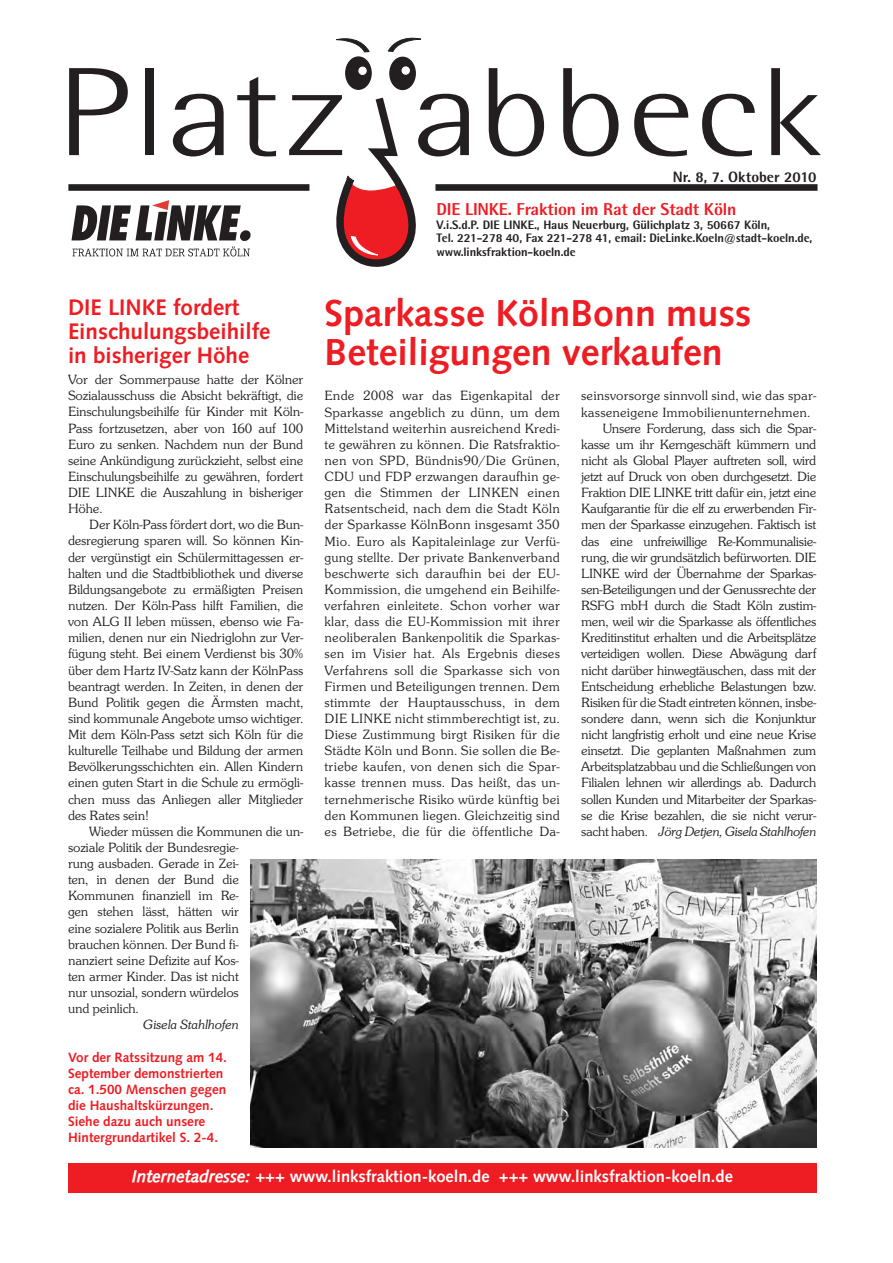
<style>
.page{position:relative;width:893px;height:1263px;background:#fff}
.page>*{position:absolute;margin:0;border:0;box-sizing:border-box;transform-origin:0 0}
.t1{font:700 37.5px/39px "Syntax";color:#ee1d23}
.t2{font:700 22.5px/24px "Syntax";color:#ee1d23}
.t3{font:800 17.25px "Rotis Semi Sans";letter-spacing:-.01em;color:#ee1d23}
.t4{font:700 16.5px "Syntax";color:#fff}
.t5{font:800 15px "Rotis Semi Sans";color:#231f20}
.t6{font:300 13.95px/16.2px "Sunset";letter-spacing:-.02em;color:#231f20;text-align:justify}
.t7{font:300 13.95px "Sunset";letter-spacing:.015em;color:#231f20}
.t8{font:italic 300 13.95px "Sunset";letter-spacing:-.025em;color:#231f20}
.t9{font:700 13.5px/16px "Syntax";color:#ee1d23}
.t10{font:800 12.3px/13.5px "Rotis Semi Sans";letter-spacing:-.01em;color:#231f20}
.s1{font-style:normal}
.s2{font-family:"Syntax Italic Bld";font-weight:400}
</style>
<div class="page">
<svg style="left:388px;top:38px;width:33px;height:14px"></svg>
<div style="left:346px;top:57px;width:25px;height:32px;background:#231f20;border-radius:50%"></div>
<div style="left:345px;top:56px;width:27px;height:34px;border:1px solid #231f20;border-radius:50%"></div>
<div style="left:390px;top:57px;width:25px;height:32px;background:#231f20;border-radius:50%"></div>
<div style="left:389px;top:57px;width:27px;height:33px;border:1px solid #231f20;border-radius:50%"></div>
<div style="left:358px;top:67px;width:9px;height:8px;border:1px solid #fff;border-radius:50%"></div>
<div style="left:402px;top:66px;width:8px;height:9px;border:1px solid #fff;border-radius:50%"></div>
<svg style="left:336px;top:38px;width:33px;height:14px"></svg>
<svg style="left:563px;top:68px;width:56px;height:88px"></svg>
<svg style="left:634px;top:94px;width:54px;height:62px"></svg>
<svg style="left:702px;top:94px;width:53px;height:62px"></svg>
<svg style="left:771px;top:68px;width:50px;height:87px"></svg>
<div style="left:435px;top:184px;width:382px;height:7px;background:#231f20"></div>
<div style="left:68px;top:1163px;width:748px;height:30px;background:#ee1d23"></div>
<svg style="left:68px;top:68px;width:476px;height:199px"></svg>
<img style="left:251px;top:859px;width:565px;height:288px">
<p class="t5" style="left:673px;top:171px;width:145px">Nr. 8, 7. Oktober 2010</p>
<h2 class="t2" style="left:68px;top:297px;width:204px">DIE LINKE fordert<br>Einschulungsbeihilfe in bisheriger Höhe</h2>
<p class="t6" style="left:68px;top:373px;width:237px">Vor der Sommerpause hatte der Kölner Sozialausschuss die Absicht bekräftigt, die Einschulungsbeihilfe für Kinder mit Köln-Pass fortzusetzen, aber von 160 auf 100<br>Euro zu senken. Nachdem nun der Bund seine Ankündigung zurückzieht, selbst eine Einschulungsbeihilfe zu gewähren, fordert DIE LINKE die Auszahlung in bisheriger Höhe.</p>
<p class="t6" style="left:68px;top:518px;width:237px;text-indent:21px">Der Köln-Pass fördert dort, wo die Bun&shy;desregierung sparen will. So können Kin&shy;der vergünstigt ein Schülermittagessen er&shy;halten und die Stadtbibliothek und diverse Bildungsangebote zu ermäßigten Preisen nutzen. Der Köln-Pass hilft Familien, die von ALG II leben müssen, ebenso wie Fa&shy;milien, denen nur ein Niedriglohn zur Ver&shy;fügung steht. Bei einem Verdienst bis 30% über dem Hartz IV-Satz kann der KölnPass beantragt werden. In Zeiten, in denen der Bund Politik gegen die Ärmsten macht, sind kommunale Angebote umso wichtiger.<br>Mit dem Köln-Pass setzt sich Köln für die kulturelle Teilhabe und Bildung der armen Bevölkerungsschichten ein. Allen Kindern einen guten Start in die Schule zu ermögli&shy;chen muss das Anliegen aller Mitglieder des Rates sein!</p>
<p class="t6" style="left:68px;top:824px;width:237px;text-align:left;text-indent:21px">Wieder müssen die Kommunen die un&shy;soziale Politik der Bundesregie-<br>rung ausbaden. Gerade in Zei-<br>ten, in denen der Bund die<br>Kommunen finanziell im Re-<br>gen stehen lässt, hätten wir<br>eine sozialere Politik aus Berlin<br>brauchen können. Der Bund fi-<br>nanziert seine Defizite auf Kos-<br>ten armer Kinder. Das ist nicht<br>nur unsozial, sondern würdelos<br>und peinlich.</p>
<p class="t8" style="left:143px;top:1020px;width:97px">Gisela Stahlhofen</p>
<p class="t9" style="left:68px;top:1050px;width:161px">Vor der Ratssitzung am 14.<br>September demonstrierten ca. 1.500 Menschen gegen die Haushaltskürzungen.<br>Siehe dazu auch unsere<br>Hintergrundartikel S. 2-4.</p>
<p class="t3" style="left:437px;top:203px;width:301px">DIE LINKE. Fraktion im Rat der Stadt Köln</p>
<p class="t10" style="left:437px;top:219px;width:378px">V.i.S.d.P. DIE LINKE., Haus Neuerburg, Gülichplatz 3, 50667 Köln,<br>Tel. 221-278 40, Fax 221-278 41, email: DieLinke.Koeln@stadt-koeln.de, www.linksfraktion-koeln.de</p>
<h1 class="t1" style="left:325px;top:297px;width:428px">Sparkasse KölnBonn muss<br>Beteiligungen verkaufen</h1>
<p class="t6" style="left:325px;top:389px;width:237px">Ende 2008 war das Eigenkapital der Sparkasse angeblich zu dünn, um dem Mittelstand weiterhin ausreichend Kredi&shy;te gewähren zu können. Die Ratsfraktio&shy;nen von SPD, Bündnis90/Die Grünen, CDU und FDP erzwangen daraufhin ge&shy;gen die Stimmen der LINKEN einen Ratsentscheid, nach dem die Stadt Köln der Sparkasse KölnBonn insgesamt 350<br>Mio. Euro als Kapitaleinlage zur Verfü&shy;gung stellte. Der private Bankenverband beschwerte sich daraufhin bei der EU-Kommission, die umgehend ein Beihilfe&shy;verfahren einleitete. Schon vorher war klar, dass die EU-Kommission mit ihrer neoliberalen Bankenpolitik die Sparkas&shy;sen im Visier hat. Als Ergebnis dieses Verfahrens soll die Sparkasse sich von Firmen und Beteiligungen trennen. Dem stimmte der Hauptausschuss, in dem DIE LINKE nicht stimmberechtigt ist, zu.<br>Diese Zustimmung birgt Risiken für die Städte Köln und Bonn. Sie sollen die Be&shy;triebe kaufen, von denen sich die Spar&shy;kasse trennen muss. Das heißt, das un&shy;ternehmerische Risiko würde künftig bei den Kommunen liegen. Gleichzeitig sind es Betriebe, die für die öffentliche Da-</p>
<p class="t7" style="left:581px;top:391px;width:237px">seinsvorsorge sinnvoll sind, wie das spar-</p>
<p class="t7" style="left:581px;top:407px;width:231px">kasseneigene Immobilienunternehmen.</p>
<p class="t6" style="left:602px;top:421px;width:215px">Unsere Forderung, dass sich die Spar-</p>
<p class="t6" style="left:581px;top:437px;width:237px">kasse um ihr Kerngeschäft kümmern und</p>
<p class="t6" style="left:581px;top:453px;width:237px">nicht als Global Player auftreten soll, wird</p>
<p class="t6" style="left:581px;top:469px;width:237px">jetzt auf Druck von oben durchgesetzt. Die</p>
<p class="t6" style="left:581px;top:486px;width:237px">Fraktion DIE LINKE tritt dafür ein, jetzt eine</p>
<p class="t6" style="left:581px;top:502px;width:237px">Kaufgarantie für die elf zu erwerbenden Fir-</p>
<p class="t6" style="left:581px;top:518px;width:237px">men der Sparkasse einzugehen. Faktisch ist</p>
<p class="t6" style="left:581px;top:534px;width:237px">das eine unfreiwillige Re-Kommunalisie-</p>
<p class="t6" style="left:581px;top:550px;width:237px">rung, die wir grundsätzlich befürworten. DIE</p>
<p class="t6" style="left:581px;top:566px;width:237px">LINKE wird der Übernahme der Sparkas-</p>
<p class="t6" style="left:581px;top:582px;width:237px">sen-Beteiligungen und der Genussrechte der</p>
<p class="t6" style="left:581px;top:599px;width:237px">RSFG mbH durch die Stadt Köln zustim-</p>
<p class="t6" style="left:581px;top:615px;width:237px">men, weil wir die Sparkasse als öffentliches</p>
<p class="t6" style="left:581px;top:631px;width:237px">Kreditinstitut erhalten und die Arbeitsplätze</p>
<p class="t6" style="left:581px;top:647px;width:237px">verteidigen wollen. Diese Abwägung darf</p>
<p class="t6" style="left:581px;top:663px;width:237px">nicht darüber hinwegtäuschen, dass mit der</p>
<p class="t6" style="left:581px;top:679px;width:237px">Entscheidung erhebliche Belastungen bzw.</p>
<p class="t6" style="left:581px;top:695px;width:237px">Risiken für die Stadt eintreten können, insbe-</p>
<p class="t6" style="left:581px;top:711px;width:237px">sondere dann, wenn sich die Konjunktur</p>
<p class="t6" style="left:581px;top:728px;width:237px">nicht langfristig erholt und eine neue Krise</p>
<p class="t6" style="left:581px;top:744px;width:237px">einsetzt. Die geplanten Maßnahmen zum</p>
<p class="t6" style="left:581px;top:760px;width:237px">Arbeitsplatzabbau und die Schließungen von</p>
<p class="t6" style="left:581px;top:776px;width:237px">Filialen lehnen wir allerdings ab. Dadurch</p>
<p class="t6" style="left:581px;top:792px;width:237px">sollen Kunden und Mitarbeiter der Sparkas-</p>
<p class="t6" style="left:581px;top:808px;width:237px">se die Krise bezahlen, die sie nicht verur-</p>
<p class="t8" style="left:581px;top:826px;width:237px"><span class="s1">sacht haben.</span> Jörg Detjen, Gisela Stahlhofen</p>
<p class="t4" style="left:132px;top:1170px;width:602px"><span class="s2">Internetadresse:</span> +++ www.linksfraktion-koeln.de +++ www.linksfraktion-koeln.de</p>
</div>
